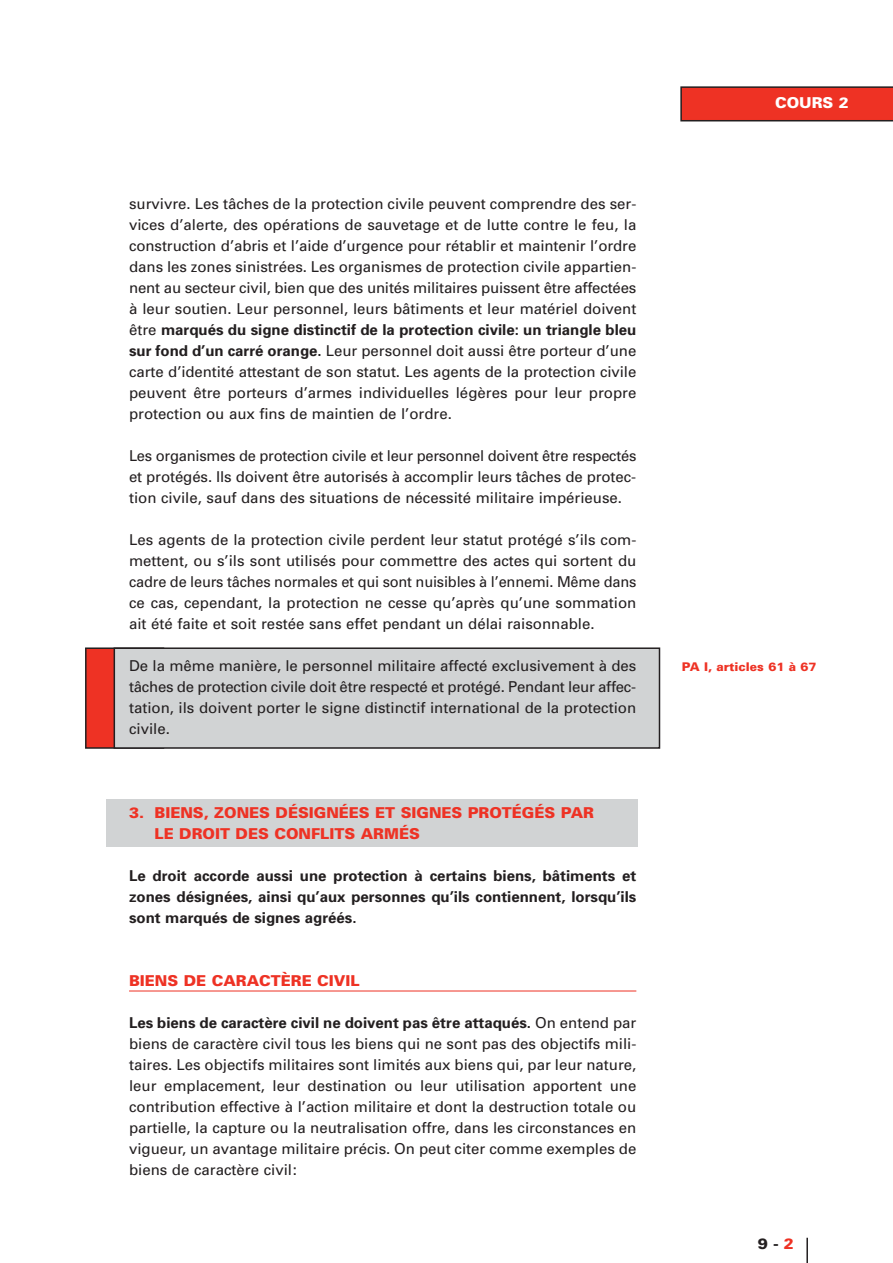
<style>
.page{position:relative;width:893px;height:1263px;background:#fff}
.page>*{position:absolute;margin:0;border:0;box-sizing:border-box;transform-origin:0 0}
.t1{font:15px/21px "Univers";color:#231f20;text-align:justify}
.t2{font:700 15px/21px "Univers";color:#231f20;text-align:justify}
.t3{font:900 15px/21px "Univers";color:#ee3224}
.t4{font:900 15px "Univers";color:#fff}
.t5{font:900 15px "Univers";color:#231f20}
.t6{font:900 12px "Univers";color:#ee3224}
.s1{font-weight:700}
.s2{color:#ee3224}
</style>
<div class="page">
<div style="left:106px;top:799px;width:532px;height:48px;background:#d1d3d4"></div>
<div style="left:86px;top:648px;width:77px;height:100px;background:#ee3224"></div>
<div style="left:85px;top:647px;width:79px;height:102px;border:2px solid #231f20"></div>
<div style="left:115px;top:649px;width:544px;height:98px;background:#d1d3d4"></div>
<div style="left:114px;top:647px;width:546px;height:102px;border:2px solid #231f20"></div>
<hr style="left:129px;top:991px;width:507px;height:1px;background:#ee3224">
<hr style="left:806px;top:1238px;width:2px;height:25px;background:#231f20">
<svg style="left:680px;top:86px;width:213px;height:35px;background:#de3326"></svg>
<p class="t1" style="left:129px;top:195px;width:509px">survivre. Les tâches de la protection civile peuvent comprendre des ser&shy;vices d’alerte, des opérations de sauvetage et de lutte contre le feu, la construction d’abris et l’aide d’urgence pour rétablir et maintenir l’ordre dans les zones sinistrées. Les organismes de protection civile appartien&shy;nent au secteur civil, bien que des unités militaires puissent être affectées à leur soutien. Leur personnel, leurs bâtiments et leur matériel doivent être <span class="s1">marqués du signe distinctif de la protection civile: un triangle bleu sur fond d’un carré orange.</span> Leur personnel doit aussi être porteur d’une carte d’identité attestant de son statut. Les agents de la protection civile peuvent être porteurs d’armes individuelles légères pour leur propre protection ou aux fins de maintien de l’ordre.</p>
<p class="t1" style="left:129px;top:447px;width:509px">Les organismes de protection civile et leur personnel doivent être respectés et protégés. Ils doivent être autorisés à accomplir leurs tâches de protec&shy;tion civile, sauf dans des situations de nécessité militaire impérieuse.</p>
<p class="t1" style="left:129px;top:531px;width:509px">Les agents de la protection civile perdent leur statut protégé s’ils com&shy;mettent, ou s’ils sont utilisés pour commettre des actes qui sortent du cadre de leurs tâches normales et qui sont nuisibles à l’ennemi. Même dans ce cas, cependant, la protection ne cesse qu’après qu’une sommation ait été faite et soit restée sans effet pendant un délai raisonnable.</p>
<p class="t1" style="left:129px;top:657px;width:509px">De la même manière, le personnel militaire affecté exclusivement à des tâches de protection civile doit être respecté et protégé. Pendant leur affec&shy;tation, ils doivent porter le signe distinctif international de la protection civile.</p>
<p class="t3" style="left:155px;top:804px;width:441px;text-indent:-26px">3. BIENS, ZONES DÉSIGNÉES ET SIGNES PROTÉGÉS PAR<br>LE DROIT DES CONFLITS ARMÉS</p>
<p class="t2" style="left:129px;top:867px;width:509px">Le droit accorde aussi une protection à certains biens, bâtiments et zones désignées, ainsi qu’aux personnes qu’ils contiennent, lorsqu’ils sont marqués de signes agréés.</p>
<p class="t3" style="left:129px;top:972px;width:232px">BIENS DE CARACTÈRE CIVIL</p>
<p class="t1" style="left:129px;top:1014px;width:509px"><span class="s1">Les biens de caractère civil ne doivent pas être attaqués.</span> On entend par biens de caractère civil tous les biens qui ne sont pas des objectifs mili&shy;taires. Les objectifs militaires sont limités aux biens qui, par leur nature, leur emplacement, leur destination ou leur utilisation apportent une contribution effective à l’action militaire et dont la destruction totale ou partielle, la capture ou la neutralisation offre, dans les circonstances en vigueur, un avantage militaire précis. On peut citer comme exemples de biens de caractère civil:</p>
<p class="t4" style="left:775px;top:97px;width:75px">COURS 2</p>
<p class="t6" style="left:682px;top:663px;width:136px">PA I, articles 61 à 67</p>
<p class="t5" style="left:758px;top:1238px;width:37px">9 - <span class="s2">2</span></p>
</div>
